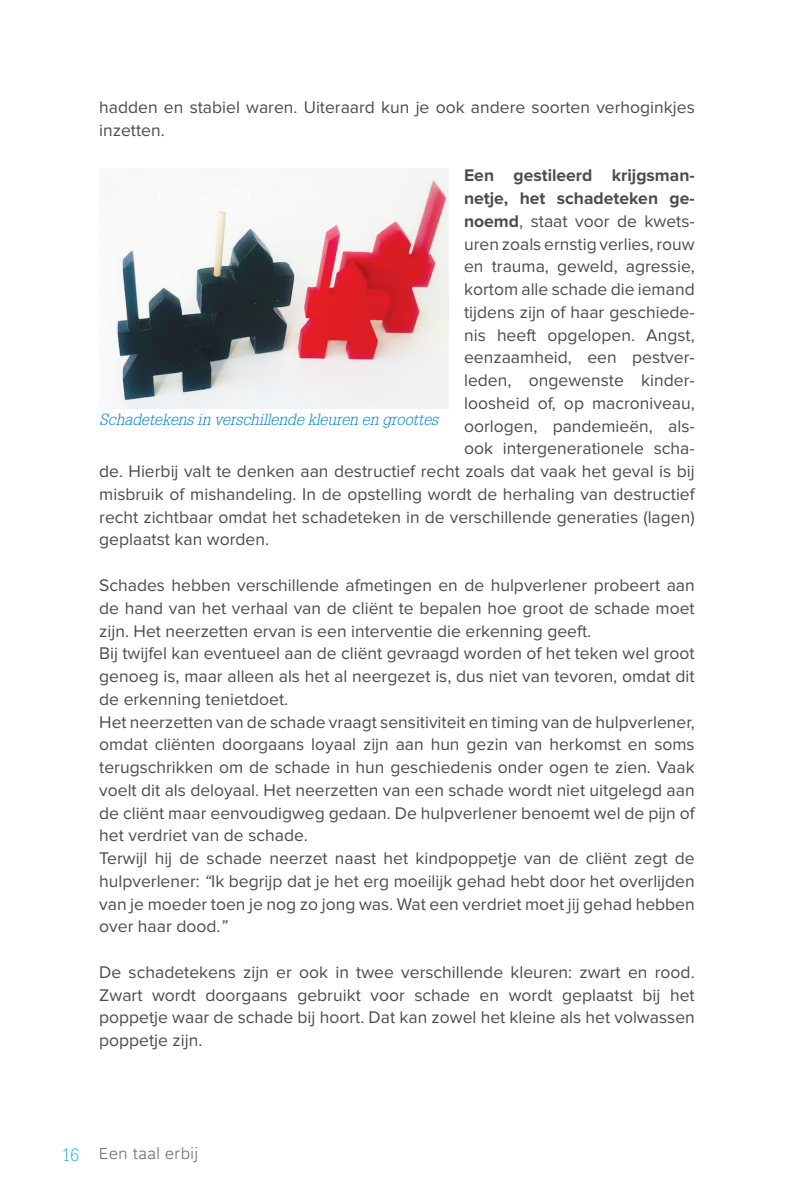
<style>
.page{position:relative;width:794px;height:1191px;background:#fff}
.page>*{position:absolute;margin:0;border:0;box-sizing:border-box;transform-origin:0 0}
.Body{font:17.5px/22.8px "Proxima Nova";color:#4b4c4d;text-align:justify}
.Body-2{font:700 17.5px "Proxima Nova";color:#4b4c4d}
.t1{font:italic 300 15.75px "Glypha LT";color:#0087cd}
.t2{font:300 15.75px "Motiva Sans";letter-spacing:.03em;color:#636366}
.s1{font-weight:700}
.s2{font-style:italic}
.s3{font-family:"Glypha LT";font-size:17.5px;color:#21bdc6}
</style>
<div class="page">
<img style="left:115px;top:169px;width:334px;height:239px">
<p class="Body" style="left:99px;top:96px;width:597px">hadden en stabiel waren. Uiteraard kun je ook andere soorten verhoginkjes inzetten.</p>
<p class="Body-2" style="left:464px;top:165px;width:232px">Een gestileerd krijgsman-</p>
<p class="Body-2" style="left:464px;top:188px;width:232px">netje, het schadeteken ge-</p>
<p class="Body" style="left:464px;top:210px;width:232px"><span class="s1">noemd</span>, staat voor de kwets-</p>
<p class="Body" style="left:464px;top:233px;width:232px">uren zoals ernstig verlies, rouw</p>
<p class="Body" style="left:464px;top:255px;width:232px">en trauma, geweld, agressie,</p>
<p class="Body" style="left:464px;top:278px;width:232px">kortom alle schade die iemand</p>
<p class="Body" style="left:464px;top:301px;width:232px">tijdens zijn of haar geschiede-</p>
<p class="Body" style="left:464px;top:324px;width:232px">nis heeft opgelopen. Angst,</p>
<p class="Body" style="left:464px;top:346px;width:232px">eenzaamheid, een pestver-</p>
<p class="Body" style="left:464px;top:369px;width:232px">leden, ongewenste kinder-</p>
<p class="Body" style="left:464px;top:392px;width:232px">loosheid of, op macroniveau,</p>
<p class="Body" style="left:464px;top:415px;width:232px">oorlogen, pandemieën, als-</p>
<p class="Body" style="left:464px;top:437px;width:232px">ook intergenerationele scha-</p>
<p class="Body" style="left:99px;top:460px;width:597px">de. Hierbij valt te denken aan destructief recht zoals dat vaak het geval is bij</p>
<p class="Body" style="left:99px;top:483px;width:597px">misbruik of mishandeling. In de opstelling wordt de herhaling van destructief</p>
<p class="Body" style="left:99px;top:506px;width:597px">recht zichtbaar omdat het schadeteken in de verschillende generaties (lagen)</p>
<p class="Body" style="left:99px;top:528px;width:171px">geplaatst kan worden.</p>
<p class="Body" style="left:99px;top:574px;width:597px">Schades hebben verschillende afmetingen en de hulpverlener probeert aan de hand van het verhaal van de cliënt te bepalen hoe groot de schade moet zijn. Het neerzetten ervan is een interventie die erkenning geeft.</p>
<p class="Body" style="left:99px;top:642px;width:597px">Bij twijfel kan eventueel aan de cliënt gevraagd worden of het teken wel groot genoeg is, maar alleen als het al neergezet is, dus niet van tevoren, omdat dit de erkenning tenietdoet.</p>
<p class="Body" style="left:99px;top:710px;width:597px">Het neerzetten van de schade vraagt sensitiviteit en timing van de hulpverlener, omdat cliënten doorgaans loyaal zijn aan hun gezin van herkomst en soms terugschrikken om de schade in hun geschiedenis onder ogen te zien. Vaak voelt dit als deloyaal. Het neerzetten van een schade wordt niet uitgelegd aan de cliënt maar eenvoudigweg gedaan. De hulpverlener benoemt wel de pijn of het verdriet van de schade.</p>
<p class="Body" style="left:99px;top:847px;width:597px">Terwijl hij de schade neerzet naast het kindpoppetje van de cliënt zegt de hulpverlener: <span class="s2">“</span>Ik begrijp dat je het erg moeilijk gehad hebt door het overlijden van je moeder toen je nog zo jong was. Wat een verdriet moet jij gehad hebben over haar dood.<span class="s2">”</span></p>
<p class="Body" style="left:99px;top:961px;width:597px">De schadetekens zijn er ook in twee verschillende kleuren: zwart en rood.<br>Zwart wordt doorgaans gebruikt voor schade en wordt geplaatst bij het poppetje waar de schade bij hoort. Dat kan zowel het kleine als het volwassen poppetje zijn.</p>
<p class="t1" style="left:100px;top:410px;width:340px">Schadetekens in verschillende kleuren en groottes</p>
<p class="t2" style="left:62px;top:1144px;width:138px"><span class="s3">16</span> Een taal erbij</p>
</div>
